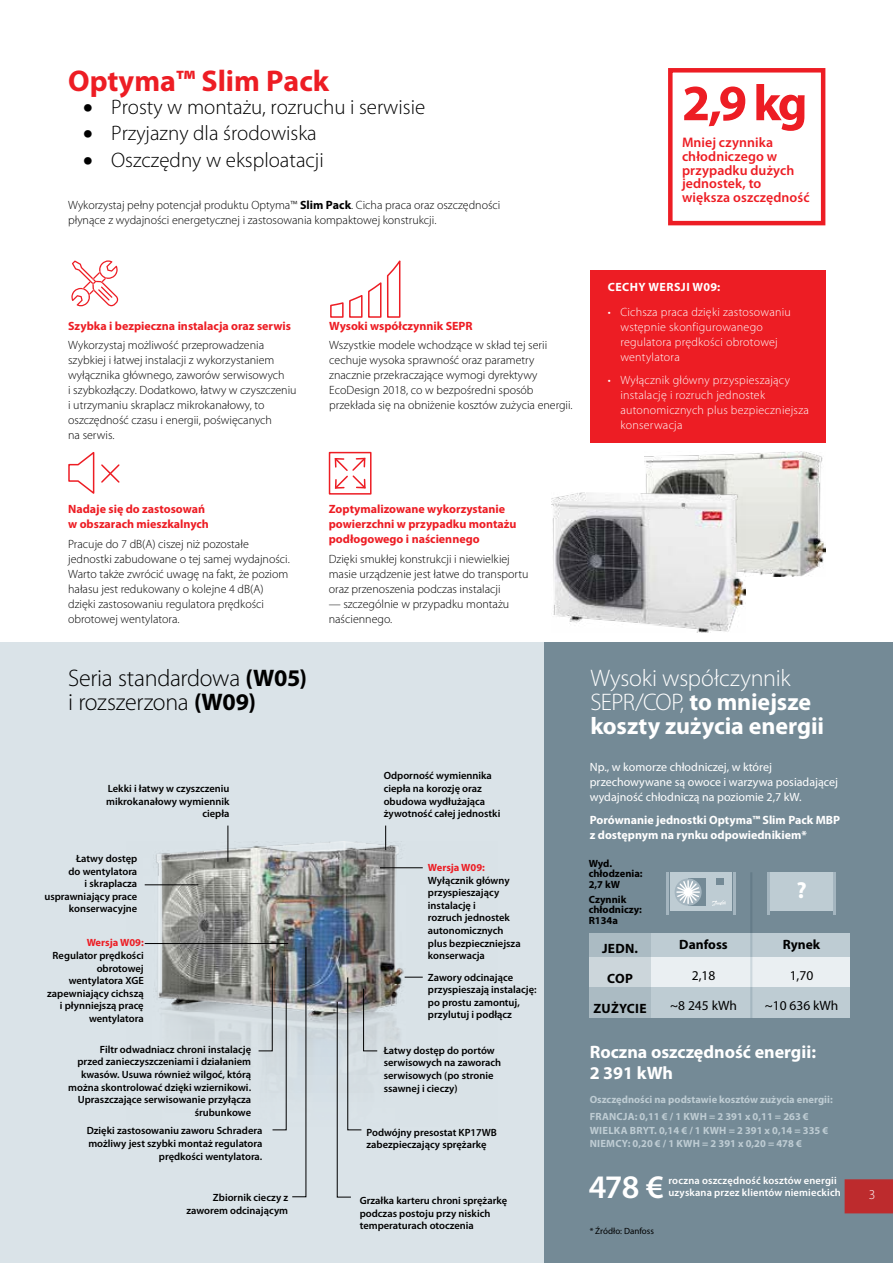
<style>
.page{position:relative;width:893px;height:1263px;background:#fff}
.page>*{position:absolute;margin:0;border:0;box-sizing:border-box;transform-origin:0 0}
.t1{font:700 51px "Myriad Pro";color:#ed1d24}
.t2{font:600 33px "Myriad Pro";color:#fff}
.t3{font:700 30px "Myriad Pro";color:#ed1d24}
.t4{font:700 24px/24px "Myriad Pro";letter-spacing:-.005em;color:#fff}
.t5{font:300 24px/24px "Myriad Pro";letter-spacing:-.015em;color:#000}
.t6{font:700 23.1px "Myriad Pro";color:#fff}
.t7{font:300 21px "Myriad Pro";color:#000}
.t8{font:700 18px/21px "Myriad Pro";color:#fff}
.t9{font:600 13.8px/13.8px "Myriad Pro";letter-spacing:.005em;color:#ed1d24}
.t10{font:13.5px "Myriad Pro";color:#000}
.t11{font:700 13.5px "Myriad Pro";color:#000}
.t12{font:700 13.5px "Myriad Pro";letter-spacing:.02em;color:#000}
.t13{font:300 13.5px "Myriad Pro";color:#fff}
.t14{font:300 12px/15px "Myriad Pro";color:#000}
.t15{font:300 12px/15px "Myriad Pro";letter-spacing:.02em;color:#fff}
.t16{font:700 12px/15px "Myriad Pro";color:#ed1d24}
.t17{font:12px/15px "Myriad Pro";color:#fff}
.t18{font:700 12px/15px "Myriad Pro";color:#fff}
.t19{font:700 12px "Myriad Pro";letter-spacing:.04em;color:#fff}
.t20{font:600 10.5px/12.6px "Myriad Pro";color:#000;text-align:right}
.t21{font:700 10.5px/17.7px "Myriad Pro";color:#beccd3}
.t22{font:700 10.5px/13.5px "Myriad Pro";letter-spacing:.02em;color:#beccd3}
.t23{font:600 10.5px "Myriad Pro";letter-spacing:.015em;color:#fff}
.t24{font:700 10.5px/10.5px "Myriad Pro";color:#000}
.t25{font:700 10.5px "Myriad Pro";color:#ed1d24}
.t26{font:9px "Myriad Pro";color:#000}
.s1{font-weight:700}
.s2{font-weight:300}
</style>
<div class="page">
<div style="left:0;top:642px;width:545px;height:621px;background:#dae3e8"></div>
<div style="left:545px;top:642px;width:348px;height:621px;background:#748a96"></div>
<img style="left:144px;top:842px;width:279px;height:284px">
<img style="left:644px;top:452px;width:182px;height:124px">
<img style="left:551px;top:492px;width:194px;height:140px">
<hr style="left:145px;top:943px;width:143px;height:1px;background:#000">
<hr style="left:145px;top:884px;width:53px;height:1px;background:#000">
<svg style="left:405px;top:977px;width:18px;height:1px"></svg>
<hr style="left:380px;top:867px;width:43px;height:1px;background:#000">
<hr style="left:228px;top:825px;width:1px;height:37px;background:#000">
<svg style="left:385px;top:825px;width:1px;height:25px"></svg>
<svg style="left:337px;top:977px;width:41px;height:220px"></svg>
<svg style="left:258px;top:947px;width:48px;height:250px"></svg>
<div style="left:668px;top:68px;width:157px;height:157px;border:4px solid #ed1d24"></div>
<div style="left:589px;top:933px;width:260px;height:31px;background:#beccd3"></div>
<div style="left:589px;top:957px;width:260px;height:31px;background:#eaeff2"></div>
<div style="left:589px;top:988px;width:260px;height:30px;background:#beccd3"></div>
<hr style="left:834px;top:872px;width:2px;height:43px;background:#a4b5bf">
<hr style="left:767px;top:872px;width:3px;height:43px;background:#a4b5bf">
<div style="left:770px;top:872px;width:36px;height:39px;background:#beccd3"></div>
<div style="left:795px;top:872px;width:38px;height:39px;background:#beccd3"></div>
<hr style="left:733px;top:872px;width:2px;height:43px;background:#a4b5bf">
<hr style="left:667px;top:872px;width:2px;height:43px;background:#a4b5bf">
<div style="left:670px;top:872px;width:36px;height:39px;background:#beccd3"></div>
<div style="left:706px;top:872px;width:26px;height:39px;background:#beccd3"></div>
<div style="left:716px;top:878px;width:7px;height:7px;background:#748a96"></div>
<div style="left:688px;top:878px;width:18px;height:28px;background:#748a96"></div>
<svg style="left:675px;top:878px;width:27px;height:28px"></svg>
<svg style="left:712px;top:900px;width:14px;height:6px"></svg>
<svg style="left:589px;top:933px;width:61px;height:85px;fill:#abbbc3"></svg>
<hr style="left:750px;top:872px;width:2px;height:146px;background:#beccd3">
<svg style="left:71px;top:260px;width:47px;height:46px"></svg>
<svg style="left:68px;top:452px;width:52px;height:42px"></svg>
<div style="left:329px;top:452px;width:43px;height:43px;border:2px solid #ed1d24"></div>
<svg style="left:334px;top:457px;width:32px;height:32px"></svg>
<svg style="left:330px;top:260px;width:71px;height:58px"></svg>
<div style="left:590px;top:270px;width:235px;height:172px;background:#ed1d24"></div>
<div style="left:845px;top:1179px;width:48px;height:34px;background:#bd2b2d"></div>
<h3 class="t3" style="left:68px;top:61px;width:262px">Optyma™ Slim Pack</h3>
<h3 class="t7" style="left:83px;top:94px;width:344px">• Prosty w montażu, rozruchu i serwisie</h3>
<h3 class="t7" style="left:83px;top:121px;width:235px">• Przyjazny dla środowiska</h3>
<h3 class="t7" style="left:83px;top:147px;width:242px">• Oszczędny w eksploatacji</h3>
<p class="t14" style="left:68px;top:197px;width:434px">Wykorzystaj pełny potencjał produktu Optyma™ <span class="s1">Slim Pack</span>. Cicha praca oraz oszczędności płynące z wydajności energetycznej i zastosowania kompaktowej konstrukcji.</p>
<p class="t16" style="left:68px;top:318px;width:224px">Szybka i bezpieczna instalacja oraz serwis</p>
<p class="t14" style="left:68px;top:338px;width:230px">Wykorzystaj możliwość przeprowadzenia szybkiej i łatwej instalacji z wykorzystaniem wyłącznika głównego, zaworów serwisowych<br>i szybkozłączy. Dodatkowo, łatwy w czyszczeniu i utrzymaniu skraplacz mikrokanałowy, to oszczędność czasu i energii, poświęcanych<br>na serwis.</p>
<p class="t16" style="left:68px;top:501px;width:142px">Nadaje się do zastosowań w obszarach mieszkalnych</p>
<p class="t14" style="left:68px;top:536px;width:223px">Pracuje do 7 dB(A) ciszej niż pozostałe jednostki zabudowane o tej samej wydajności.<br>Warto także zwrócić uwagę na fakt, że poziom hałasu jest redukowany o kolejne 4 dB(A) dzięki zastosowaniu regulatora prędkości obrotowej wentylatora.</p>
<p class="t16" style="left:329px;top:318px;width:145px">Wysoki współczynnik SEPR</p>
<p class="t14" style="left:329px;top:338px;width:245px">Wszystkie modele wchodzące w skład tej serii cechuje wysoka sprawność oraz parametry znacznie przekraczające wymogi dyrektywy EcoDesign 2018, co w bezpośredni sposób przekłada się na obniżenie kosztów zużycia energii.</p>
<p class="t16" style="left:329px;top:501px;width:189px">Zoptymalizowane wykorzystanie powierzchni w przypadku montażu podłogowego i naściennego</p>
<p class="t14" style="left:329px;top:551px;width:201px">Dzięki smukłej konstrukcji i niewielkiej masie urządzenie jest łatwe do transportu oraz przenoszenia podczas instalacji</p>
<p class="t14" style="left:329px;top:596px;width:182px">— szczególnie w przypadku montażu naściennego.</p>
<h1 class="t1" style="left:682px;top:70px;width:127px">2,9 kg</h1>
<h3 class="t9" style="left:682px;top:135px;width:129px">Mniej czynnika chłodniczego w przypadku dużych jednostek, to większa oszczędność</h3>
<p class="t19" style="left:608px;top:279px;width:114px">CECHY WERSJI W09:</p>
<p class="t15" style="left:620px;top:304px;width:172px;text-indent:-13px">• Cichsza praca dzięki zastosowaniu wstępnie skonfigurowanego regulatora prędkości obrotowej wentylatora</p>
<p class="t15" style="left:620px;top:373px;width:190px;text-indent:-13px">• Wyłącznik główny przyspieszający instalację i rozruch jednostek autonomicznych plus bezpieczniejsza konserwacja</p>
<h3 class="t5" style="left:68px;top:666px;width:240px">Seria standardowa <span class="s1">(W05) </span>i rozszerzona <span class="s1">(W09)</span></h3>
<h3 class="t4" style="left:590px;top:665px;width:235px"><span class="s2">Wysoki współczynnik<br>SEPR/COP,</span> to mniejsze koszty zużycia energii</h3>
<p class="t20" style="left:106px;top:782px;width:125px">Lekki i łatwy w czyszczeniu mikrokanałowy wymiennik ciepła</p>
<p class="t20" style="left:44px;top:852px;width:94px">Łatwy dostęp<br>do wentylatora<br>i skraplacza usprawniający prace konserwacyjne</p>
<p class="t25" style="left:87px;top:936px;width:59px">Wersja W09:</p>
<p class="t20" style="left:47px;top:949px;width:98px">Regulator prędkości obrotowej wentylatora XGE zapewniający cichszą i płynniejszą pracę wentylatora</p>
<p class="t20" style="left:68px;top:1043px;width:184px">Filtr odwadniacz chroni instalację<br>przed zanieczyszczeniami i działaniem kwasów. Usuwa również wilgoć, którą można skontrolować dzięki wziernikowi.<br>Upraszczające serwisowanie przyłącza śrubunkowe</p>
<p class="t20" style="left:87px;top:1124px;width:177px">Dzięki zastosowaniu zaworu Schradera możliwy jest szybki montaż regulatora prędkości wentylatora.</p>
<p class="t20" style="left:186px;top:1191px;width:103px">Zbiornik cieczy z zaworem odcinającym</p>
<p class="t20" style="left:384px;top:769px;width:118px;text-align:left">Odporność wymiennika ciepła na korozję oraz obudowa wydłużająca żywotność całej jednostki</p>
<p class="t25" style="left:428px;top:860px;width:59px">Wersja W09:</p>
<p class="t20" style="left:428px;top:873px;width:94px;text-align:left">Wyłącznik główny przyspieszający instalację i<br>rozruch jednostek autonomicznych plus bezpieczniejsza konserwacja</p>
<p class="t20" style="left:428px;top:970px;width:110px;text-align:left">Zawory odcinające przyspieszają instalację: po prostu zamontuj, przylutuj i podłącz</p>
<p class="t20" style="left:384px;top:1044px;width:119px;text-align:left">Łatwy dostęp do portów serwisowych na zaworach serwisowych (po stronie ssawnej i cieczy)</p>
<p class="t20" style="left:366px;top:1125px;width:132px;text-align:left">Podwójny presostat KP17WB zabezpieczający sprężarkę</p>
<p class="t20" style="left:360px;top:1194px;width:149px;text-align:left">Grzałka karteru chroni sprężarkę podczas postoju przy niskich temperaturach otoczenia</p>
<p class="t17" style="left:590px;top:759px;width:250px">Np., w komorze chłodniczej, w której przechowywane są owoce i warzywa posiadającej wydajność chłodniczą na poziomie 2,7 kW.</p>
<p class="t18" style="left:590px;top:812px;width:252px">Porównanie jednostki Optyma™ Slim Pack MBP z dostępnym na rynku odpowiednikiem*</p>
<p class="t24" style="left:589px;top:858px;width:55px">Wyd. chłodzenia:<br>2,7 kW</p>
<p class="t24" style="left:589px;top:893px;width:55px">Czynnik chłodniczy:<br>R134a</p>
<p class="t11" style="left:602px;top:939px;width:37px">JEDN.</p>
<p class="t11" style="left:607px;top:970px;width:27px">COP</p>
<p class="t12" style="left:593px;top:1000px;width:55px">ZUŻYCIE</p>
<p class="t11" style="left:679px;top:936px;width:50px">Danfoss</p>
<p class="t10" style="left:692px;top:967px;width:25px">2,18</p>
<p class="t10" style="left:670px;top:997px;width:68px">~8 245 kWh</p>
<h3 class="t6" style="left:796px;top:875px;width:12px">?</h3>
<p class="t11" style="left:783px;top:936px;width:39px">Rynek</p>
<p class="t10" style="left:790px;top:967px;width:25px">1,70</p>
<p class="t10" style="left:765px;top:997px;width:75px">~10 636 kWh</p>
<h3 class="t8" style="left:590px;top:1040px;width:228px">Roczna oszczędność energii:<br>2 391 kWh</h3>
<p class="t21" style="left:590px;top:1090px;width:245px">Oszczędności na podstawie kosztów zużycia energii:<br>FRANCJA: 0,11 € / 1 KWH = 2 391 х 0,11 = 263 €</p>
<p class="t22" style="left:590px;top:1123px;width:240px">WIELKA BRYT. 0,14 € / 1 KWH = 2 391 х 0,14 = 335 €<br>NIEMCY: 0,20 € / 1 KWH = 2 391 х 0,20 = 478 €</p>
<h2 class="t2" style="left:589px;top:1166px;width:77px">478 €</h2>
<p class="t23" style="left:668px;top:1174px;width:170px">roczna oszczędność kosztów energii</p>
<p class="t23" style="left:668px;top:1186px;width:174px">uzyskana przez klientów niemieckich</p>
<p class="t26" style="left:590px;top:1225px;width:66px">* Źródło: Danfoss</p>
<p class="t13" style="left:869px;top:1187px;width:8px">3</p>
</div>
